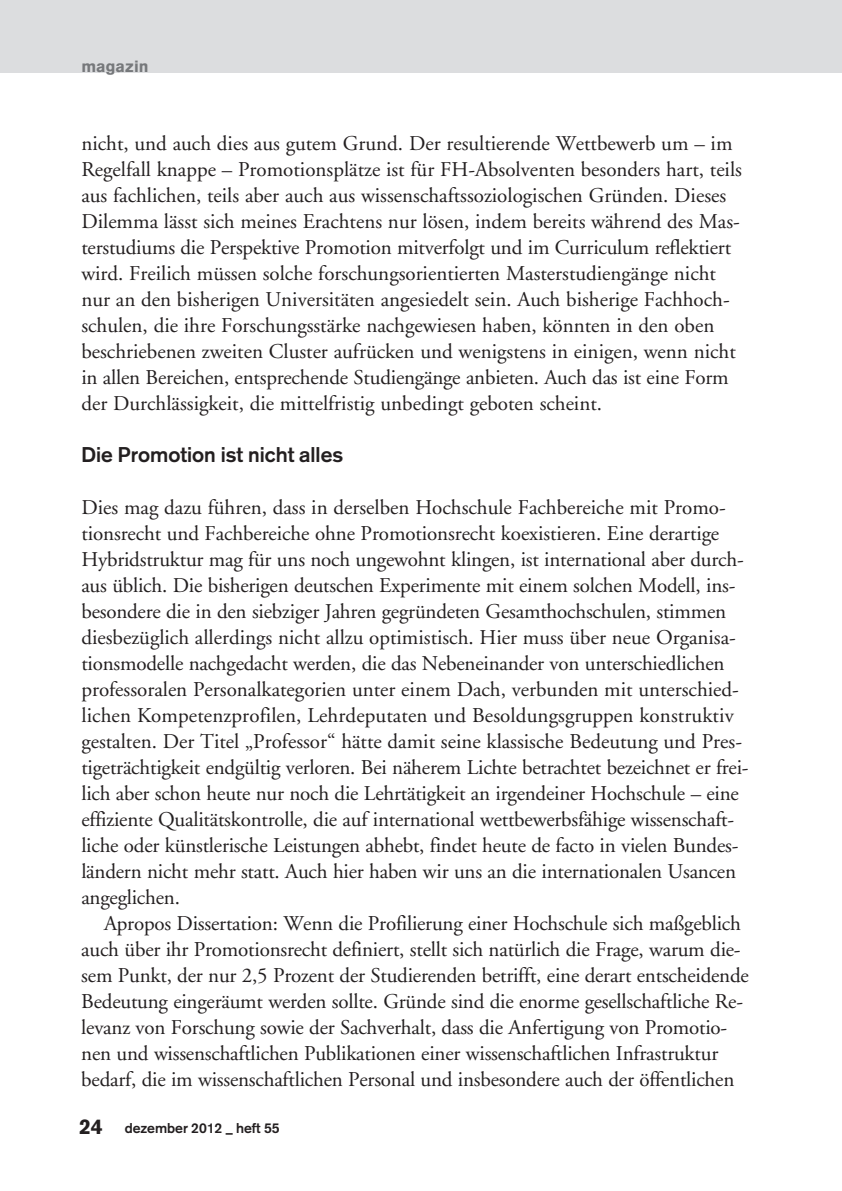
<style>
.page{position:relative;width:842px;height:1191px;background:#fff}
.page>*{position:absolute;margin:0;border:0;box-sizing:border-box;transform-origin:0 0}
.t1{font:21px/26px "Adobe Garamond";letter-spacing:-.01em;color:#231f20}
.t2{font:700 21px "Akzidenz Grotesk";color:#231f20}
.t3{font:900 16px "Akzidenz Grotesk";color:#76787b}
.t4{font:700 14px "Akzidenz Grotesk";color:#231f20}
.s1{font-weight:900;font-size:21px}
</style>
<div class="page">
<div style="left:0;top:0;width:842px;height:72px;background:#dcdddf"></div>
<p class="t3" style="left:81px;top:61px;width:69px">magazin</p>
<p class="t1" style="left:81px;top:132px;width:662px">nicht, und auch dies aus gutem Grund. Der resultierende Wettbewerb um – im Regelfall knappe – Promotionsplätze ist für FH-Absolventen besonders hart, teils aus fachlichen, teils aber auch aus wissenschaftssoziologischen Gründen. Dieses Dilemma lässt sich meines Erachtens nur lösen, indem bereits während des Mas&shy;terstudiums die Perspektive Promotion mitverfolgt und im Curriculum reflektiert wird. Freilich müssen solche forschungsorientierten Masterstudiengänge nicht nur an den bisherigen Universitäten angesiedelt sein. Auch bisherige Fachhoch&shy;schulen, die ihre Forschungsstärke nachgewiesen haben, könnten in den oben beschriebenen zweiten Cluster aufrücken und wenigstens in einigen, wenn nicht in allen Bereichen, entsprechende Studiengänge anbieten. Auch das ist eine Form der Durchlässigkeit, die mittelfristig unbedingt geboten scheint.</p>
<p class="t2" style="left:81px;top:447px;width:263px">Die Promotion ist nicht alles</p>
<p class="t1" style="left:81px;top:496px;width:669px">Dies mag dazu führen, dass in derselben Hochschule Fachbereiche mit Promo&shy;tionsrecht und Fachbereiche ohne Promotionsrecht koexistieren. Eine derartige Hybridstruktur mag für uns noch ungewohnt klingen, ist international aber durch&shy;aus üblich. Die bisherigen deutschen Experimente mit einem solchen Modell, ins&shy;besondere die in den siebziger Jahren gegründeten Gesamthochschulen, stimmen diesbezüglich allerdings nicht allzu optimistisch. Hier muss über neue Organisa&shy;tionsmodelle nachgedacht werden, die das Nebeneinander von unterschiedlichen professoralen Personalkategorien unter einem Dach, verbunden mit unterschied&shy;lichen Kompetenzprofilen, Lehrdeputaten und Besoldungsgruppen konstruktiv gestalten. Der Titel „Professor“ hätte damit seine klassische Bedeutung und Pres&shy;tigeträchtigkeit endgültig verloren. Bei näherem Lichte betrachtet bezeichnet er frei&shy;lich aber schon heute nur noch die Lehrtätigkeit an irgendeiner Hochschule – eine effiziente Qualitätskontrolle, die auf international wettbewerbsfähige wissenschaft&shy;liche oder künstlerische Leistungen abhebt, findet heute de facto in vielen Bundes&shy;ländern nicht mehr statt. Auch hier haben wir uns an die internationalen Usancen angeglichen.</p>
<p class="t1" style="left:81px;top:912px;width:669px;text-indent:23px">Apropos Dissertation: Wenn die Profilierung einer Hochschule sich maßgeblich auch über ihr Promotionsrecht definiert, stellt sich natürlich die Frage, warum die&shy;sem Punkt, der nur 2,5 Prozent der Studierenden betrifft, eine derart entscheidende Bedeutung eingeräumt werden sollte. Gründe sind die enorme gesellschaftliche Re&shy;levanz von Forschung sowie der Sachverhalt, dass die Anfertigung von Promotio&shy;nen und wissenschaftlichen Publikationen einer wissenschaftlichen Infrastruktur bedarf, die im wissenschaftlichen Personal und insbesondere auch der öffentlichen</p>
<p class="t4" style="left:79px;top:1123px;width:202px"><span class="s1">24</span> dezember 2012 – heft 55</p>
</div>
